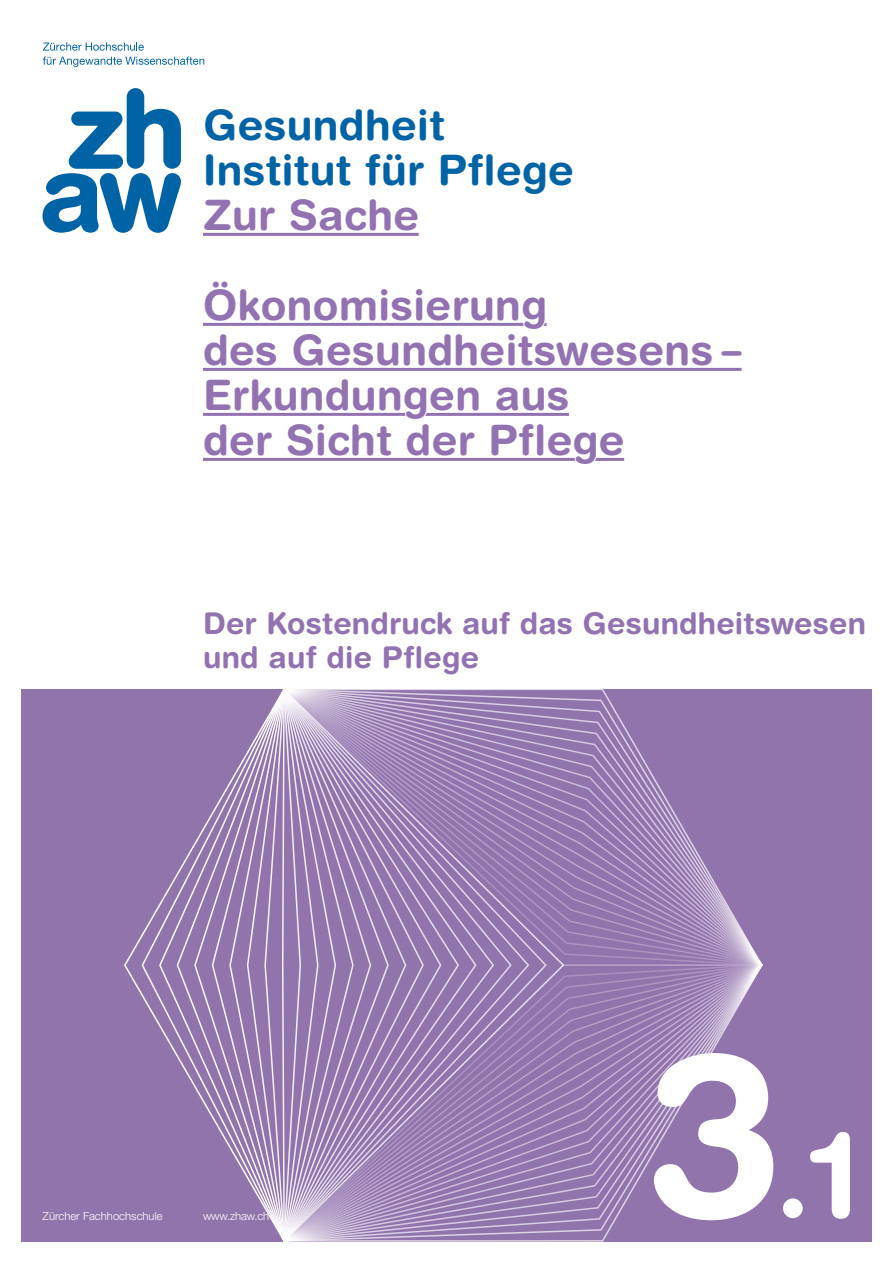
<style>
.page{position:relative;width:893px;height:1263px;background:#fff}
.page>*{position:absolute;margin:0;border:0;box-sizing:border-box;transform-origin:0 0}
.t1{font:700 120px "Helvetica Rounded LT Std";color:#fff}
.t2{font:700 42px/45px "Helvetica Rounded LT Std";letter-spacing:.01em;color:#9272b1}
.t3{font:700 42px/45px "Helvetica Rounded LT Std";letter-spacing:.01em;color:#0063a6}
.t4{font:700 30px/33.8px "Helvetica Rounded LT Std";letter-spacing:.005em;color:#9272b1}
.t5{font:300 11.25px "Helvetica Neue LT Std";letter-spacing:.005em;color:#fff}
.s1{font-size:231px}
</style>
<div class="page">
<div style="left:21px;top:689px;width:851px;height:553px;background:#9274ad"></div>
<svg style="left:564px;top:966px;width:198px;height:276px"></svg>
<svg style="left:564px;top:689px;width:198px;height:277px"></svg>
<svg style="left:547px;top:689px;width:17px;height:553px"></svg>
<svg style="left:529px;top:689px;width:18px;height:553px"></svg>
<svg style="left:512px;top:689px;width:17px;height:553px"></svg>
<svg style="left:494px;top:689px;width:18px;height:553px"></svg>
<svg style="left:477px;top:689px;width:17px;height:553px"></svg>
<svg style="left:459px;top:689px;width:18px;height:553px"></svg>
<svg style="left:441px;top:689px;width:18px;height:553px"></svg>
<svg style="left:424px;top:689px;width:17px;height:553px"></svg>
<svg style="left:406px;top:689px;width:18px;height:553px"></svg>
<svg style="left:389px;top:689px;width:17px;height:553px"></svg>
<svg style="left:371px;top:689px;width:18px;height:553px"></svg>
<svg style="left:354px;top:689px;width:17px;height:553px"></svg>
<svg style="left:285px;top:689px;width:69px;height:553px"></svg>
<svg style="left:124px;top:689px;width:161px;height:553px"></svg>
<svg style="left:43px;top:88px;width:138px;height:145px"></svg>
<svg style="left:43px;top:43px;width:101px;height:8px"></svg>
<svg style="left:43px;top:57px;width:161px;height:10px"></svg>
<hr style="left:203px;top:233px;width:216px;height:3px;background:#9272b1">
<hr style="left:203px;top:368px;width:539px;height:3px;background:#9272b1">
<hr style="left:203px;top:413px;width:366px;height:3px;background:#9272b1">
<hr style="left:203px;top:458px;width:421px;height:3px;background:#9272b1">
<div style="left:205px;top:153px;width:9px;height:33px;border:2px solid #fff;border-radius:3px"></div>
<div style="left:485px;top:153px;width:9px;height:33px;border:2px solid #fff;border-radius:3px"></div>
<svg style="left:203px;top:232px;width:75px;height:1px"></svg>
<svg style="left:289px;top:232px;width:130px;height:1px"></svg>
<svg style="left:203px;top:322px;width:511px;height:46px"></svg>
<div style="left:720px;top:350px;width:23px;height:7px;border:2px solid #fff;border-radius:2px"></div>
<svg style="left:494px;top:412px;width:75px;height:1px"></svg>
<svg style="left:203px;top:412px;width:278px;height:46px"></svg>
<svg style="left:489px;top:457px;width:47px;height:1px"></svg>
<div style="left:536px;top:423px;width:9px;height:33px;border:2px solid #fff;border-radius:3px"></div>
<svg style="left:546px;top:457px;width:79px;height:4px"></svg>
<p class="t3" style="left:203px;top:101px;width:372px">Gesundheit<br>Institut für Pflege</p>
<p class="t2" style="left:203px;top:169px;width:345px;line-height:90px">Zur Sache<br>Ökonomisierung</p>
<p class="t2" style="left:203px;top:326px;width:540px">des Gesundheitswesens –<br>Erkundungen aus<br>der Sicht der Pflege</p>
<p class="t4" style="left:203px;top:606px;width:664px">Der Kostendruck auf das Gesundheitswesen und auf die Pflege</p>
<p class="t5" style="left:43px;top:1209px;width:122px">Zürcher Fachhochschule</p>
<p class="t5" style="left:203px;top:1209px;width:68px">www.zhaw.ch</p>
<h1 class="t1" style="left:647px;top:1102px;width:215px"><span class="s1">3</span>.1</h1>
</div>
